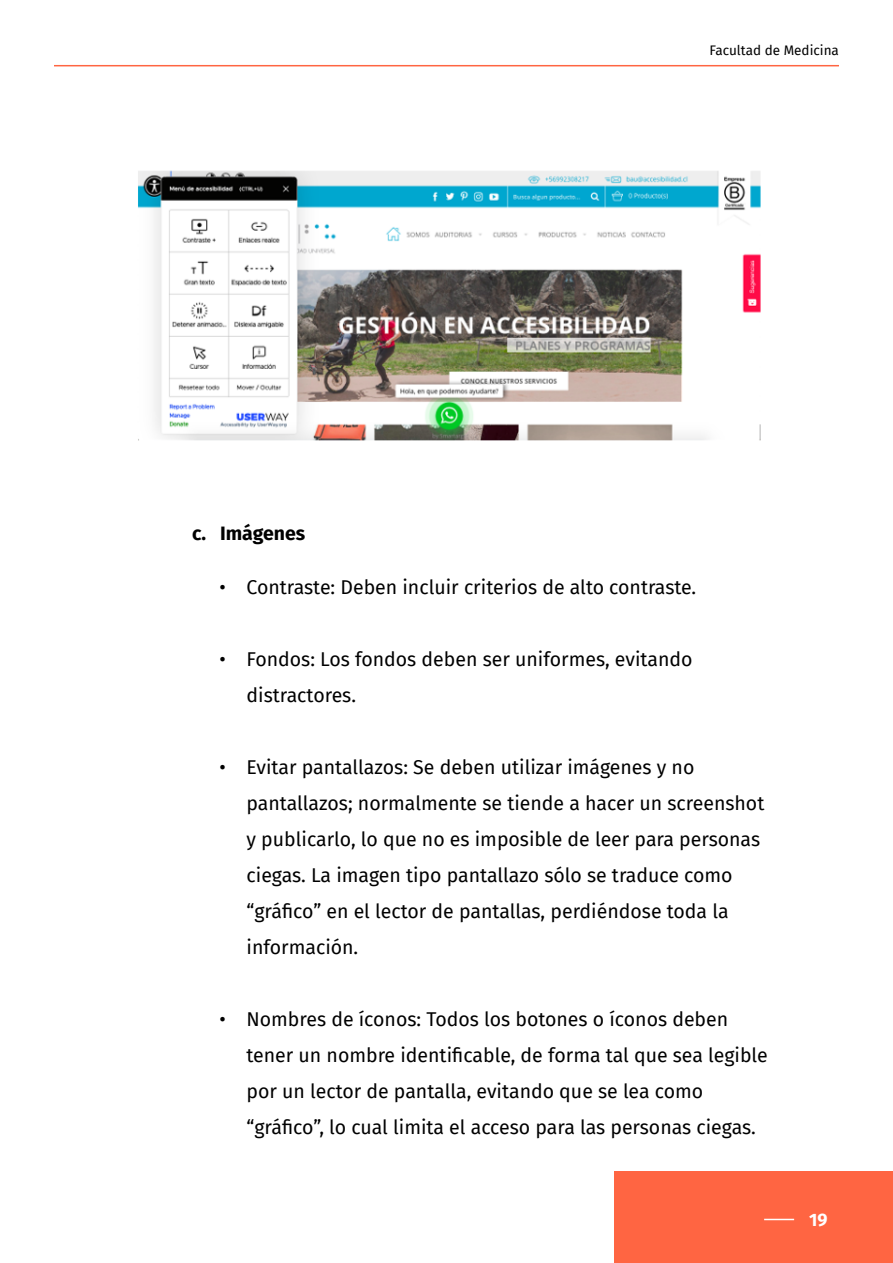
<style>
.page{position:relative;width:893px;height:1263px;background:#fff}
.page>*{position:absolute;margin:0;border:0;box-sizing:border-box;transform-origin:0 0}
.t1{font:19.5px/36px "Fira Sans";color:#000}
.t2{font:700 19.5px "Fira Sans";color:#000}
.t3{font:700 18px "Fira Sans";color:#fff}
.t4{font:13.5px "Fira Sans";color:#000}
</style>
<div class="page">
<hr style="left:54px;top:65px;width:785px;height:1px;background:#ff6542">
<div style="left:614px;top:1171px;width:279px;height:92px;background:#ff6542"></div>
<hr style="left:764px;top:1219px;width:30px;height:1px;background:#fff">
<img style="left:138px;top:170px;width:623px;height:271px">
<p class="t4" style="left:710px;top:40px;width:131px">Facultad de Medicina</p>
<p class="t2" style="left:192px;top:517px;width:115px">c. Imágenes</p>
<p class="t1" style="left:219px;top:569px;width:478px">• Contraste: Deben incluir criterios de alto contraste.</p>
<p class="t1" style="left:246px;top:641px;width:448px;text-indent:-27px">• Fondos: Los fondos deben ser uniformes, evitando distractores.</p>
<p class="t1" style="left:246px;top:749px;width:519px;text-indent:-27px">• Evitar pantallazos: Se deben utilizar imágenes y no pantallazos; normalmente se tiende a hacer un screenshot y publicarlo, lo que no es imposible de leer para personas ciegas. La imagen tipo pantallazo sólo se traduce como “gráfico” en el lector de pantallas, perdiéndose toda la información.</p>
<p class="t1" style="left:246px;top:1001px;width:523px;text-indent:-27px">• Nombres de íconos: Todos los botones o íconos deben tener un nombre identificable, de forma tal que sea legible por un lector de pantalla, evitando que se lea como “gráfico”, lo cual limita el acceso para las personas ciegas.</p>
<p class="t3" style="left:809px;top:1204px;width:20px">19</p>
</div>
